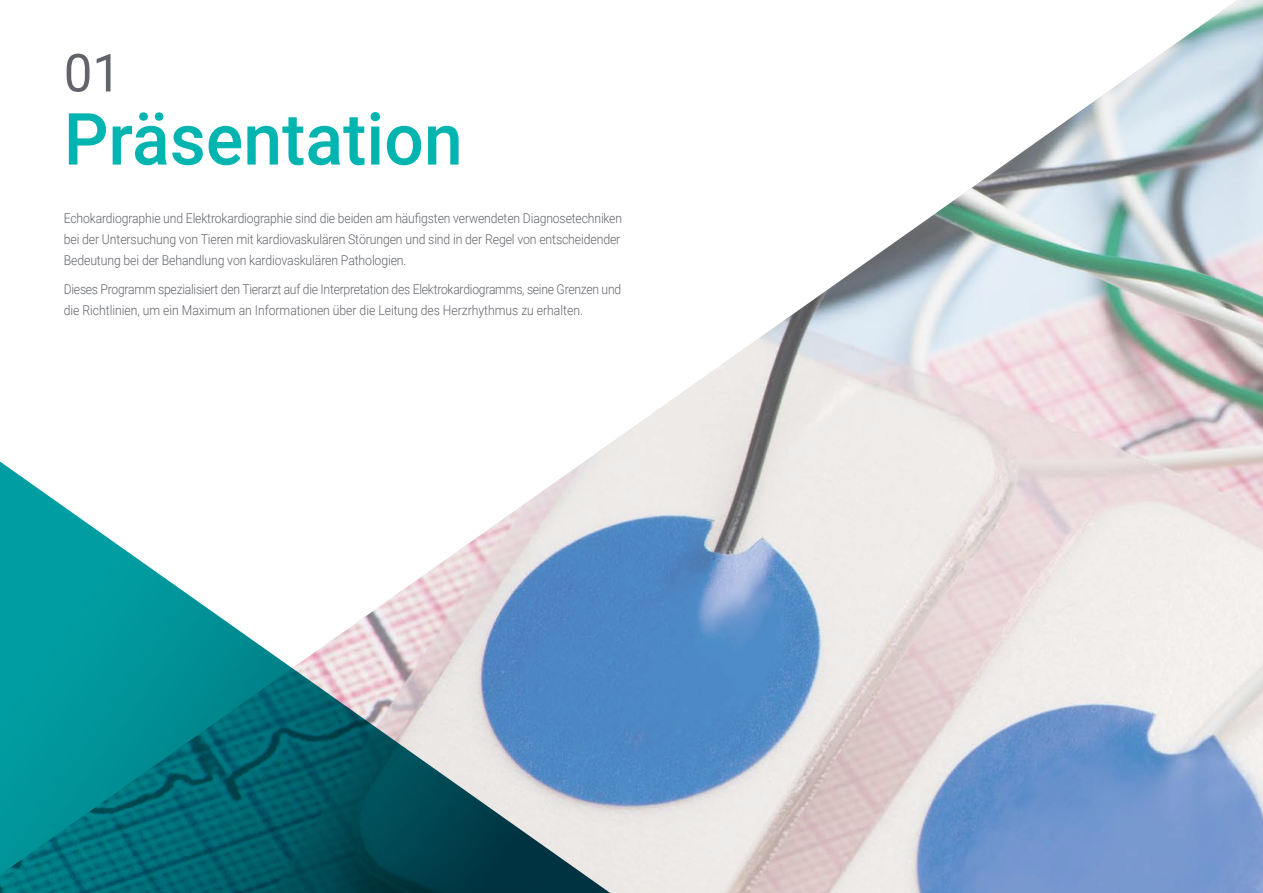
<style>
.page{position:relative;width:1263px;height:893px;background:#fff}
.page>*{position:absolute;margin:0;border:0;box-sizing:border-box;transform-origin:0 0}
.t1{font:500 72px "Roboto";color:#00b4b0}
.t2{font:52.5px "Roboto";color:#61646a}
.t3{font:300 13.5px/21px "Roboto";letter-spacing:-.01em;color:#61646a;scale:.9 1}
</style>
<div class="page">
<img style="left:607px;top:0;width:656px;height:893px">
<svg style="left:0;top:446px;width:640px;height:447px"></svg>
<h2 class="t2" style="left:64px;top:36px;width:59px">01</h2>
<h1 class="t1" style="left:64px;top:89px;width:400px">Präsentation</h1>
<p class="t3" style="left:64px;top:207px;width:622px">Echokardiographie und Elektrokardiographie sind die beiden am häufigsten verwendeten Diagnosetechniken bei der Untersuchung von Tieren mit kardiovaskulären Störungen und sind in der Regel von entscheidender<br>Bedeutung bei der Behandlung von kardiovaskulären Pathologien.</p>
<p class="t3" style="left:64px;top:278px;width:621px">Dieses Programm spezialisiert den Tierarzt auf die Interpretation des Elektrokardiogramms, seine Grenzen und die Richtlinien, um ein Maximum an Informationen über die Leitung des Herzrhythmus zu erhalten.</p>
</div>
